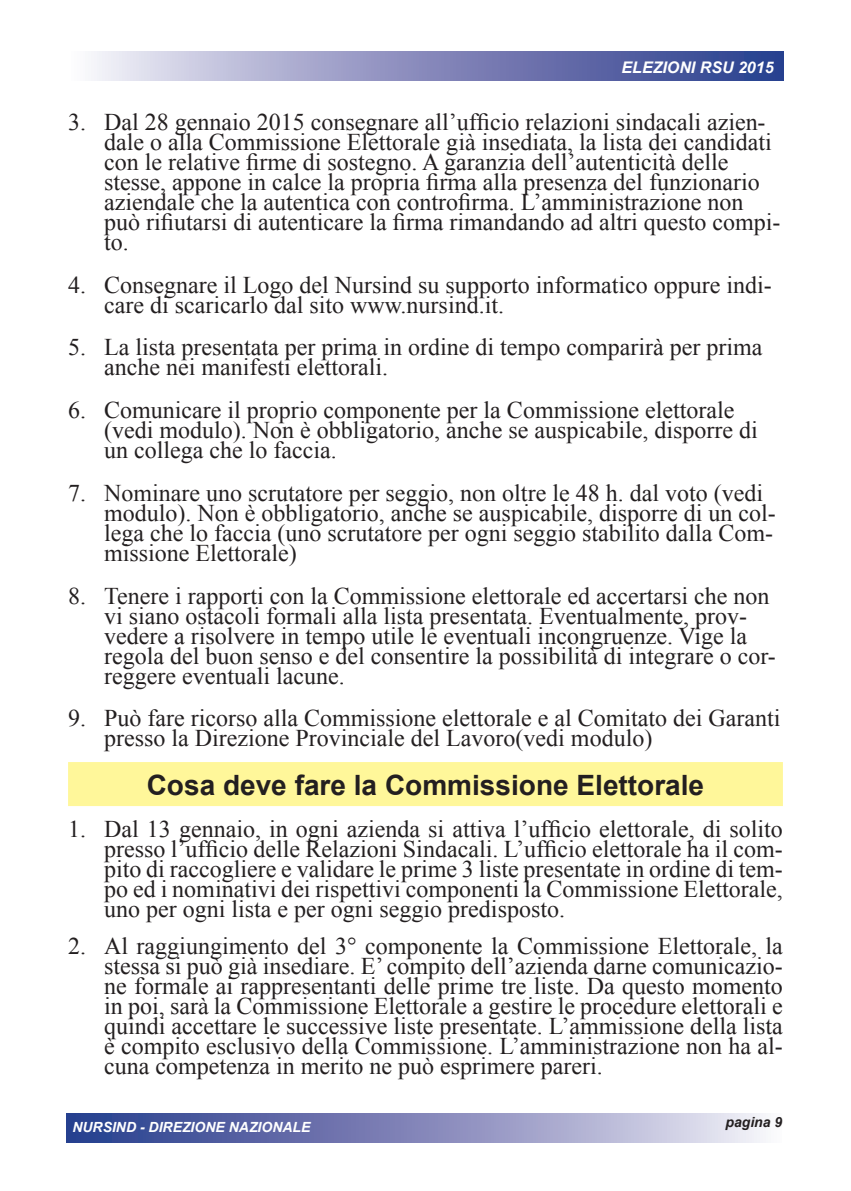
<style>
.page{position:relative;width:851px;height:1191px;background:#fff}
.page>*{position:absolute;margin:0;border:0;box-sizing:border-box;transform-origin:0 0}
.t1{font:700 28px "Arial";color:#231f20}
.t2{font:24px/20px "Times New Roman";color:#231f20}
.t3{font:italic 700 16px "Arial";color:#fff}
.t4{font:italic 700 14px "Arial";color:#fff}
.t5{font:italic 700 14px "Arial";color:#231f20}
</style>
<div class="page">
<svg style="left:67px;top:1113px;width:696px;height:29px;background:#858cbc"></svg>
<svg style="left:94px;top:51px;width:688px;height:29px;background:#878dbd"></svg>
<div style="left:68px;top:762px;width:714px;height:44px;background:#fff79a"></div>
<p class="t3" style="left:621px;top:57px;width:154px">ELEZIONI RSU 2015</p>
<p class="t2" style="left:104px;top:112px;width:677px;text-indent:-36px">3. Dal 28 gennaio 2015 consegnare all’ufficio relazioni sindacali azien&shy;dale o alla Commissione Elettorale già insediata, la lista dei candidati con le relative firme di sostegno. A garanzia dell’autenticità delle stesse, appone in calce la propria firma alla presenza del funzionario aziendale che la autentica con controfirma. L’amministrazione non può rifiutarsi di autenticare la firma rimandando ad altri questo compi&shy;to.</p>
<p class="t2" style="left:104px;top:274px;width:669px;text-indent:-36px">4. Consegnare il Logo del Nursind su supporto informatico oppure indi&shy;care di scaricarlo dal sito www.nursind.it.</p>
<p class="t2" style="left:104px;top:337px;width:659px;text-indent:-36px">5. La lista presentata per prima in ordine di tempo comparirà per prima anche nei manifesti elettorali.</p>
<p class="t2" style="left:104px;top:400px;width:655px;text-indent:-36px">6. Comunicare il proprio componente per la Commissione elettorale (vedi modulo). Non è obbligatorio, anche se auspicabile, disporre di un collega che lo faccia.</p>
<p class="t2" style="left:104px;top:482px;width:673px;text-indent:-36px">7. Nominare uno scrutatore per seggio, non oltre le 48 h. dal voto (vedi modulo). Non è obbligatorio, anche se auspicabile, disporre di un col&shy;lega che lo faccia (uno scrutatore per ogni seggio stabilito dalla Com&shy;missione Elettorale)</p>
<p class="t2" style="left:104px;top:585px;width:673px;text-indent:-36px">8. Tenere i rapporti con la Commissione elettorale ed accertarsi che non vi siano ostacoli formali alla lista presentata. Eventualmente, prov&shy;vedere a risolvere in tempo utile le eventuali incongruenze. Vige la regola del buon senso e del consentire la possibilità di integrare o cor&shy;reggere eventuali lacune.</p>
<p class="t2" style="left:104px;top:708px;width:677px;text-indent:-36px">9. Può fare ricorso alla Commissione elettorale e al Comitato dei Garanti presso la Direzione Provinciale del Lavoro(vedi modulo)</p>
<p class="t1" style="left:147px;top:766px;width:559px">Cosa deve fare la Commissione Elettorale</p>
<p class="t2" style="left:104px;top:819px;width:680px;text-align:justify;text-indent:-36px">1. Dal 13 gennaio, in ogni azienda si attiva l’ufficio elettorale, di solito presso l’ufficio delle Relazioni Sindacali. L’ufficio elettorale ha il com&shy;pito di raccogliere e validare le prime 3 liste presentate in ordine di tem&shy;po ed i nominativi dei rispettivi componenti la Commissione Elettorale, uno per ogni lista e per ogni seggio predisposto.</p>
<p class="t2" style="left:104px;top:936px;width:680px;text-align:justify;text-indent:-36px">2. Al raggiungimento del 3° componente la Commissione Elettorale, la stessa si può già insediare. E’ compito dell’azienda darne comunicazio&shy;ne formale ai rappresentanti delle prime tre liste. Da questo momento in poi, sarà la Commissione Elettorale a gestire le procedure elettorali e quindi accettare le successive liste presentate. L’ammissione della lista è compito esclusivo della Commissione. L’amministrazione non ha al&shy;cuna competenza in merito ne può esprimere pareri.</p>
<p class="t4" style="left:72px;top:1118px;width:239px">NURSIND - DIREZIONE NAZIONALE</p>
<p class="t5" style="left:725px;top:1113px;width:58px">pagina 9</p>
</div>
